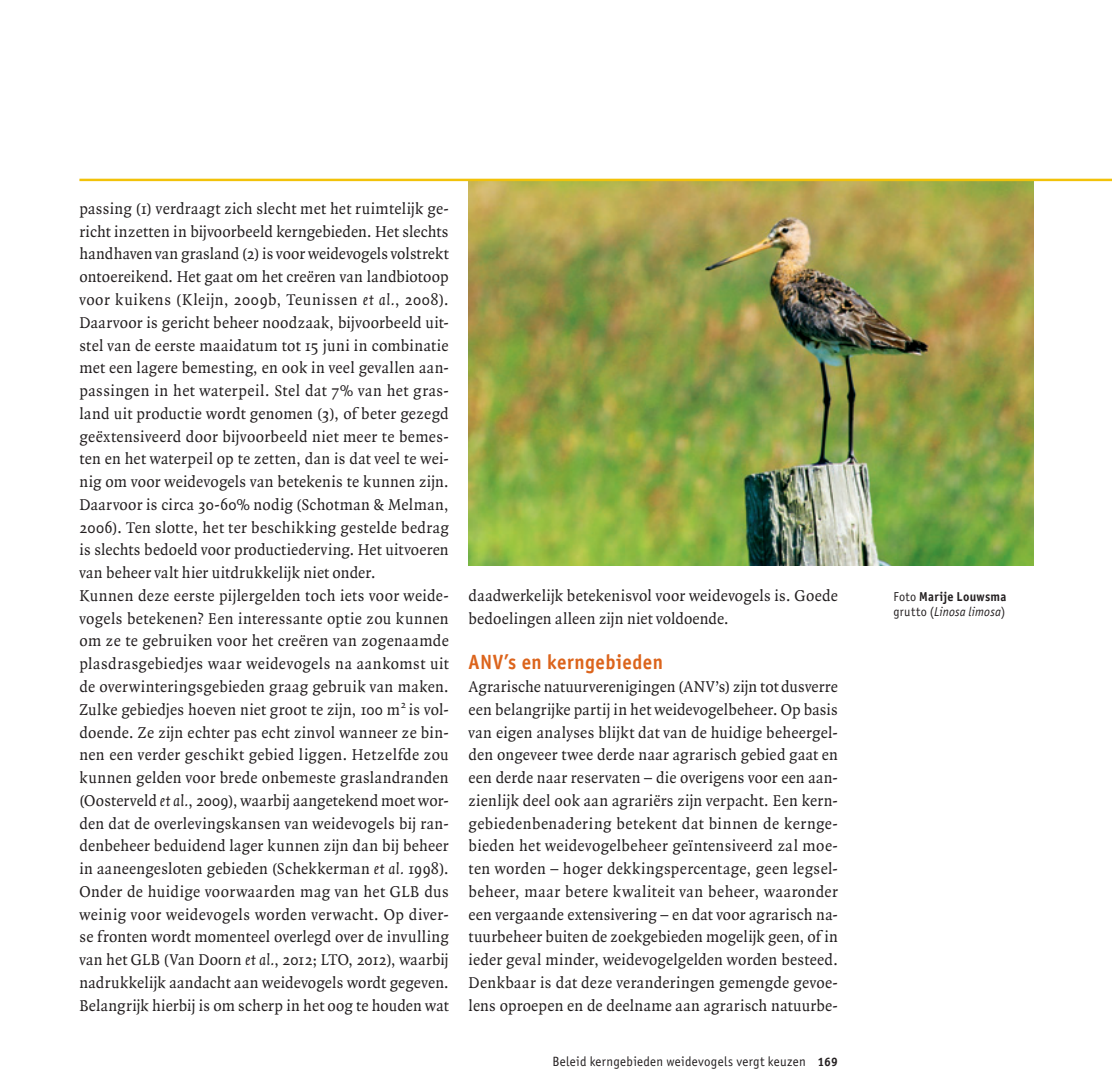
<style>
.page{position:relative;width:1112px;height:1092px;background:#fff}
.page>*{position:absolute;margin:0;border:0;box-sizing:border-box;transform-origin:0 0}
.Tussenkop_1{font:20.65px "Officina Sans Bold ITC";letter-spacing:.025em;color:#dc641c;scale:.92 1}
.PLATTE_TEKST{font:16.8px/22.8px "Quadraat";letter-spacing:.01em;color:#231f20;text-align:justify;scale:.96 1}
.t1{font:13.47px "Officina Sans ITC";letter-spacing:.02em;color:#231f20;scale:.96 1}
.Figuur{font:12.95px/15px "Officina Sans Bold ITC";letter-spacing:.025em;color:#231f20;scale:.95 1}
.t2{font:12.25px "Officina Sans Bold ITC";color:#231f20}
.s1{font-style:italic}
.s2{font-family:"Officina Sans ITC"}
.s3{font-family:"Officina Sans ITC";font-style:italic}
</style>
<div class="page">
<img style="left:468px;top:181px;width:565px;height:385px">
<hr style="left:79px;top:179px;width:1032px;height:2px;background:#f2c209">
<p class="PLATTE_TEKST" style="left:79px;top:198px;width:386px">passing (1) verdraagt zich slecht met het ruimtelijk ge&shy;richt inzetten in bijvoorbeeld kerngebieden. Het slechts handhaven van grasland (2) is voor weidevogels volstrekt ontoereikend. Het gaat om het creëren van landbiotoop voor kuikens (Kleijn, 2009b, Teunissen <span class="s1">et al.</span>, 2008).<br>Daarvoor is gericht beheer noodzaak, bijvoorbeeld uit&shy;stel van de eerste maaidatum tot 15 juni in combinatie met een lagere bemesting, en ook in veel gevallen aan&shy;passingen in het waterpeil. Stel dat 7% van het gras&shy;land uit productie wordt genomen (3), of beter gezegd geëxtensiveerd door bijvoorbeeld niet meer te bemes&shy;ten en het waterpeil op te zetten, dan is dat veel te wei&shy;nig om voor weidevogels van betekenis te kunnen zijn.<br>Daarvoor is circa 30-60% nodig (Schotman &amp; Melman, 2006). Ten slotte, het ter beschikking gestelde bedrag is slechts bedoeld voor productiederving. Het uitvoeren van beheer valt hier uitdrukkelijk niet onder.</p>
<p class="PLATTE_TEKST" style="left:79px;top:584px;width:386px">Kunnen deze eerste pijlergelden toch iets voor weide&shy;vogels betekenen? Een interessante optie zou kunnen om ze te gebruiken voor het creëren van zogenaamde plasdrasgebiedjes waar weidevogels na aankomst uit de overwinteringsgebieden graag gebruik van maken.<br>Zulke gebiedjes hoeven niet groot te zijn, 100 m<sup>2</sup> is vol&shy;doende. Ze zijn echter pas echt zinvol wanneer ze bin&shy;nen een verder geschikt gebied liggen. Hetzelfde zou kunnen gelden voor brede onbemeste graslandranden (Oosterveld <span class="s1">et al.</span>, 2009), waarbij aangetekend moet wor&shy;den dat de overlevingskansen van weidevogels bij ran&shy;denbeheer beduidend lager kunnen zijn dan bij beheer in aaneengesloten gebieden (Schekkerman <span class="s1">et al.</span> 1998).<br>Onder de huidige voorwaarden mag van het GLB dus weinig voor weidevogels worden verwacht. Op diver&shy;se fronten wordt momenteel overlegd over de invulling van het GLB (Van Doorn <span class="s1">et al.</span>, 2012; LTO, 2012), waarbij nadrukkelijk aandacht aan weidevogels wordt gegeven.<br>Belangrijk hierbij is om scherp in het oog te houden wat</p>
<p class="PLATTE_TEKST" style="left:468px;top:584px;width:386px">daadwerkelijk betekenisvol voor weidevogels is. Goede bedoelingen alleen zijn niet voldoende.</p>
<p class="Tussenkop_1" style="left:468px;top:649px;width:213px">ANV’s en kerngebieden</p>
<p class="PLATTE_TEKST" style="left:468px;top:675px;width:386px">Agrarische natuurverenigingen (ANV’s) zijn tot dusverre een belangrijke partij in het weidevogelbeheer. Op basis van eigen analyses blijkt dat van de huidige beheergel&shy;den ongeveer twee derde naar agrarisch gebied gaat en een derde naar reservaten – die overigens voor een aan&shy;zienlijk deel ook aan agrariërs zijn verpacht. Een kern&shy;gebiedenbenadering betekent dat binnen de kernge&shy;bieden het weidevogelbeheer geïntensiveerd zal moe&shy;ten worden – hoger dekkingspercentage, geen legsel&shy;beheer, maar betere kwaliteit van beheer, waaronder een vergaande extensivering – en dat voor agrarisch na&shy;tuurbeheer buiten de zoekgebieden mogelijk geen, of in ieder geval minder, weidevogelgelden worden besteed.<br>Denkbaar is dat deze veranderingen gemengde gevoe&shy;lens oproepen en de deelname aan agrarisch natuurbe-</p>
<p class="t1" style="left:552px;top:1053px;width:265px">Beleid kerngebieden weidevogels vergt keuzen</p>
<p class="t2" style="left:817px;top:1054px;width:22px">169</p>
<p class="Figuur" style="left:893px;top:588px;width:120px"><span class="s2">Foto</span> Marije Louwsma <span class="s2">grutto (</span><span class="s3">Linosa limosa</span><span class="s2">)</span></p>
</div>
